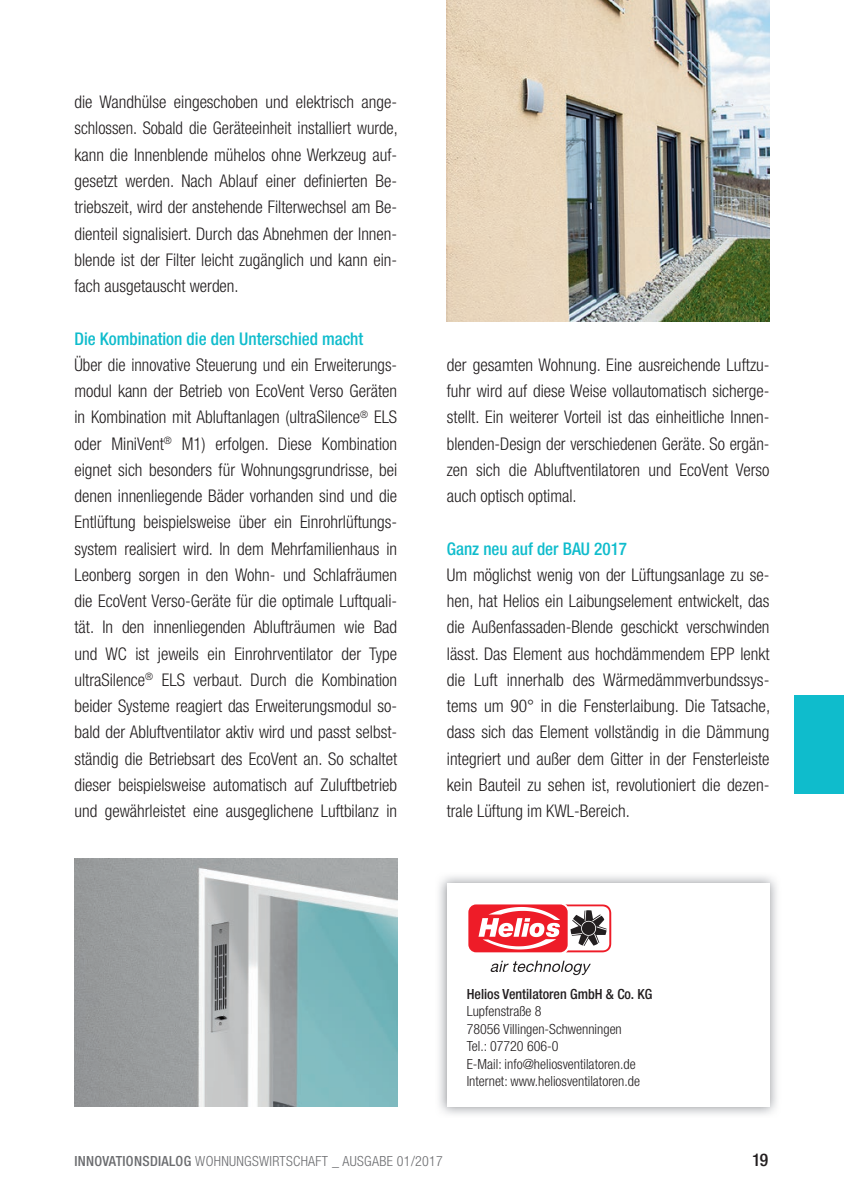
<style>
.page{position:relative;width:844px;height:1191px;background:#fff}
.page>*{position:absolute;margin:0;border:0;box-sizing:border-box;transform-origin:0 0}
.t1{font:300 condensed 17.5px/26.2px "Helvetica Neue";color:#231f20;text-align:justify}
.t2{font:300 condensed 17.5px/26.2px "Helvetica Neue";color:#231f20;text-align:justify;scale:.96 1}
.t3{font:500 condensed 17.5px "Helvetica Neue";color:#0fbccc}
.t4{font:500 condensed 17.5px "Helvetica Neue";color:#231f20}
.t5{font:300 condensed 14px/17.5px "Helvetica Neue";color:#231f20}
.t6{font:300 condensed 14px "Helvetica Neue";letter-spacing:.02em;color:#6c6d70}
.t7{font:500 condensed 14px "Helvetica Neue";color:#231f20}
.s1{font-weight:500}
</style>
<div class="page">
<img style="left:439px;top:876px;width:338px;height:239px">
<div style="left:447px;top:883px;width:322px;height:223px;background:#fff"></div>
<svg style="left:468px;top:904px;width:144px;height:49px"></svg>
<svg style="left:490px;top:960px;width:100px;height:15px"></svg>
<img style="left:447px;top:0;width:322px;height:321px">
<div style="left:794px;top:695px;width:49px;height:98px;background:#0fbccc"></div>
<img style="left:74px;top:859px;width:323px;height:247px">
<p class="t1" style="left:74px;top:89px;width:325px">die Wandhülse eingeschoben und elektrisch ange&shy;schlossen. Sobald die Geräteeinheit installiert wurde, kann die Innenblende mühelos ohne Werkzeug auf&shy;gesetzt werden. Nach Ablauf einer definierten Be&shy;triebszeit, wird der anstehende Filterwechsel am Be&shy;dienteil signalisiert. Durch das Abnehmen der Innen&shy;blende ist der Filter leicht zugänglich und kann ein&shy;fach ausgetauscht werden.</p>
<p class="t3" style="left:74px;top:328px;width:290px">Die Kombination die den Unterschied macht</p>
<p class="t2" style="left:74px;top:351px;width:337px">Über die innovative Steuerung und ein Erweiterungs&shy;modul kann der Betrieb von EcoVent Verso Geräten in Kombination mit Abluftanlagen (ultraSilence<sup>®</sup> ELS oder MiniVent<sup>®</sup> M1) erfolgen. Diese Kombination eignet sich besonders für Wohnungsgrundrisse, bei denen innenliegende Bäder vorhanden sind und die Entlüftung beispielsweise über ein Einrohrlüftungs&shy;system realisiert wird. In dem Mehrfamilienhaus in Leonberg sorgen in den Wohn- und Schlafräumen die EcoVent Verso-Geräte für die optimale Luftquali&shy;tät. In den innenliegenden Ablufträumen wie Bad und WC ist jeweils ein Einrohrventilator der Type ultraSilence<sup>®</sup> ELS verbaut. Durch die Kombination beider Systeme reagiert das Erweiterungsmodul so&shy;bald der Abluftventilator aktiv wird und passt selbst&shy;ständig die Betriebsart des EcoVent an. So schaltet dieser beispielsweise automatisch auf Zuluftbetrieb und gewährleistet eine ausgeglichene Luftbilanz in</p>
<p class="t1" style="left:446px;top:351px;width:324px">der gesamten Wohnung. Eine ausreichende Luftzu&shy;fuhr wird auf diese Weise vollautomatisch sicherge&shy;stellt. Ein weiterer Vorteil ist das einheitliche Innen&shy;blenden-Design der verschiedenen Geräte. So ergän&shy;zen sich die Abluftventilatoren und EcoVent Verso auch optisch optimal.</p>
<p class="t3" style="left:446px;top:538px;width:182px">Ganz neu auf der BAU 2017</p>
<p class="t1" style="left:446px;top:561px;width:325px">Um möglichst wenig von der Lüftungsanlage zu se&shy;hen, hat Helios ein Laibungselement entwickelt, das die Außenfassaden-Blende geschickt verschwinden lässt. Das Element aus hochdämmendem EPP lenkt die Luft innerhalb des Wärmedämmverbundssys&shy;tems um 90° in die Fensterlaibung. Die Tatsache, dass sich das Element vollständig in die Dämmung integriert und außer dem Gitter in der Fensterleiste kein Bauteil zu sehen ist, revolutioniert die dezen&shy;trale Lüftung im KWL-Bereich.</p>
<p class="t7" style="left:466px;top:985px;width:187px">Helios Ventilatoren GmbH &amp; Co. KG</p>
<p class="t5" style="left:466px;top:1002px;width:175px">Lupfenstraße 8<br>78056 Villingen-Schwenningen<br>Tel.: 07720 606-0<br>E-Mail: info@heliosventilatoren.de<br>Internet: www.heliosventilatoren.de</p>
<p class="t6" style="left:74px;top:1153px;width:370px"><span class="s1">INNOVATIONSDIALOG</span> WOHNUNGSWIRTSCHAFT _ AUSGABE 01/2017</p>
<p class="t4" style="left:752px;top:1149px;width:18px">19</p>
</div>
